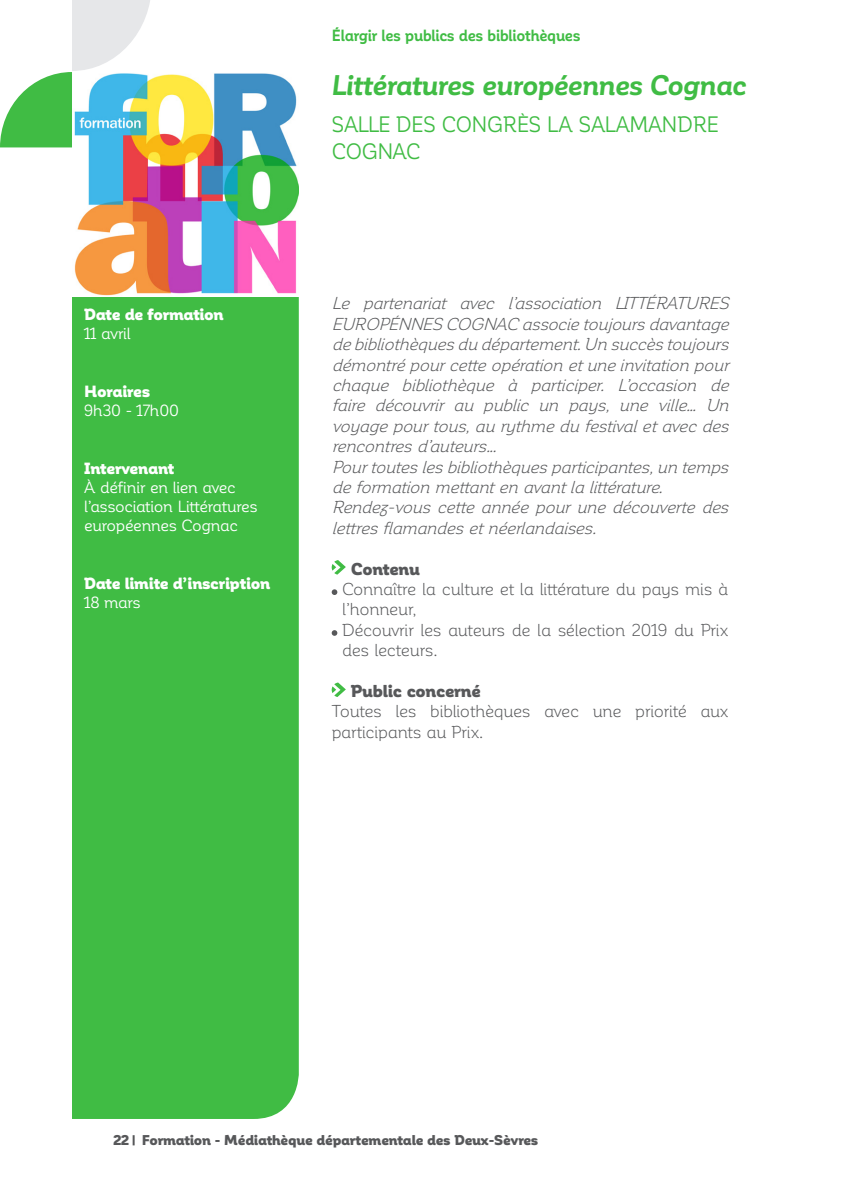
<style>
.page{position:relative;width:842px;height:1191px;background:#fff}
.page>*{position:absolute;margin:0;border:0;box-sizing:border-box;transform-origin:0 0}
.t1{font:italic 700 28px "Corporative Alt";letter-spacing:-.025em;color:#40bc44}
.t2{font:22px/26.4px "Corporative";letter-spacing:-.005em;color:#40bc44;scale:.93 1}
.t3{font:italic 17px/20.4px "Corporative Alt";color:#57585a;text-align:justify}
.t4{font:17px/20.4px "Corporative Alt";letter-spacing:-.02em;color:#57585a}
.t5{font:900 17px "Corporative Alt";letter-spacing:-.015em;color:#57585a}
.t6{font:16px/19.2px "Corporative Alt";letter-spacing:-.02em;color:#fff}
.t7{font:900 16px "Corporative Alt";letter-spacing:-.015em;color:#fff}
.t8{font:700 16px "Corporative Alt";letter-spacing:-.015em;color:#40bc44;scale:.93 1}
.t9{font:16px "Corporative Alt";color:#fff}
.t10{font:900 14px "Corporative Alt";letter-spacing:-.015em;color:#57585a}
</style>
<div class="page">
<div style="left:72px;top:297px;width:227px;height:822px;background:#40bc44"></div>
<img style="left:74px;top:73px;width:225px;height:223px">
<svg style="left:0;top:0;width:152px;height:147px"></svg>
<svg style="left:332px;top:560px;width:14px;height:14px"></svg>
<svg style="left:332px;top:589px;width:5px;height:6px"></svg>
<svg style="left:332px;top:630px;width:5px;height:6px"></svg>
<svg style="left:332px;top:682px;width:14px;height:15px"></svg>
<svg style="left:133px;top:1135px;width:2px;height:10px"></svg>
<p class="t8" style="left:332px;top:27px;width:269px">Élargir les publics des bibliothèques</p>
<p class="t7" style="left:84px;top:306px;width:141px">Date de formation</p>
<p class="t6" style="left:84px;top:324px;width:48px">11 avril</p>
<p class="t7" style="left:84px;top:382px;width:68px">Horaires</p>
<p class="t9" style="left:84px;top:402px;width:97px">9h30 - 17h00</p>
<p class="t7" style="left:84px;top:459px;width:92px">Intervenant</p>
<p class="t6" style="left:84px;top:478px;width:175px">À définir en lien avec l’association Littératures européennes Cognac</p>
<p class="t7" style="left:84px;top:574px;width:188px">Date limite d’inscription</p>
<p class="t6" style="left:84px;top:593px;width:59px">18 mars</p>
<p class="t1" style="left:332px;top:70px;width:417px">Littératures européennes Cognac</p>
<p class="t2" style="left:332px;top:112px;width:417px">SALLE DES CONGRÈS LA SALAMANDRE<br>COGNAC</p>
<p class="t3" style="left:332px;top:293px;width:403px">Le partenariat avec l’association LITTÉRATURES EUROPÉNNES COGNAC associe toujoursdavantage de bibliothèquesdu département.Un succèstoujours démontré pourcette opération etune invitation pour</p>
<p class="t3" style="left:332px;top:375px;width:403px">chaque bibliothèque à participer. L’occasion de faire découvrir au public un pays, une ville... Un voyage pourtous,au rythme du festivaletavec des rencontresd’auteurs...</p>
<p class="t3" style="left:332px;top:456px;width:403px">Pourtouteslesbibliothèquesparticipantes,un temps de formation mettanten avantla littérature.</p>
<p class="t3" style="left:332px;top:497px;width:403px">Rendez-vous cette année pour une découverte des lettresflamandesetnéerlandaises.</p>
<p class="t5" style="left:351px;top:559px;width:71px">Contenu</p>
<p class="t4" style="left:342px;top:579px;width:388px">Connaître la culture et la littérature du pays mis à l’honneur,</p>
<p class="t4" style="left:342px;top:620px;width:388px">Découvrir les auteurs de la sélection 2019 du Prix des lecteurs.</p>
<p class="t5" style="left:351px;top:681px;width:132px">Public concerné</p>
<p class="t4" style="left:332px;top:701px;width:398px">Toutes les bibliothèques avec une priorité aux participants au Prix.</p>
<p class="t10" style="left:113px;top:1132px;width:427px">22 Formation - Médiathèque départementale des Deux-Sèvres</p>
</div>
